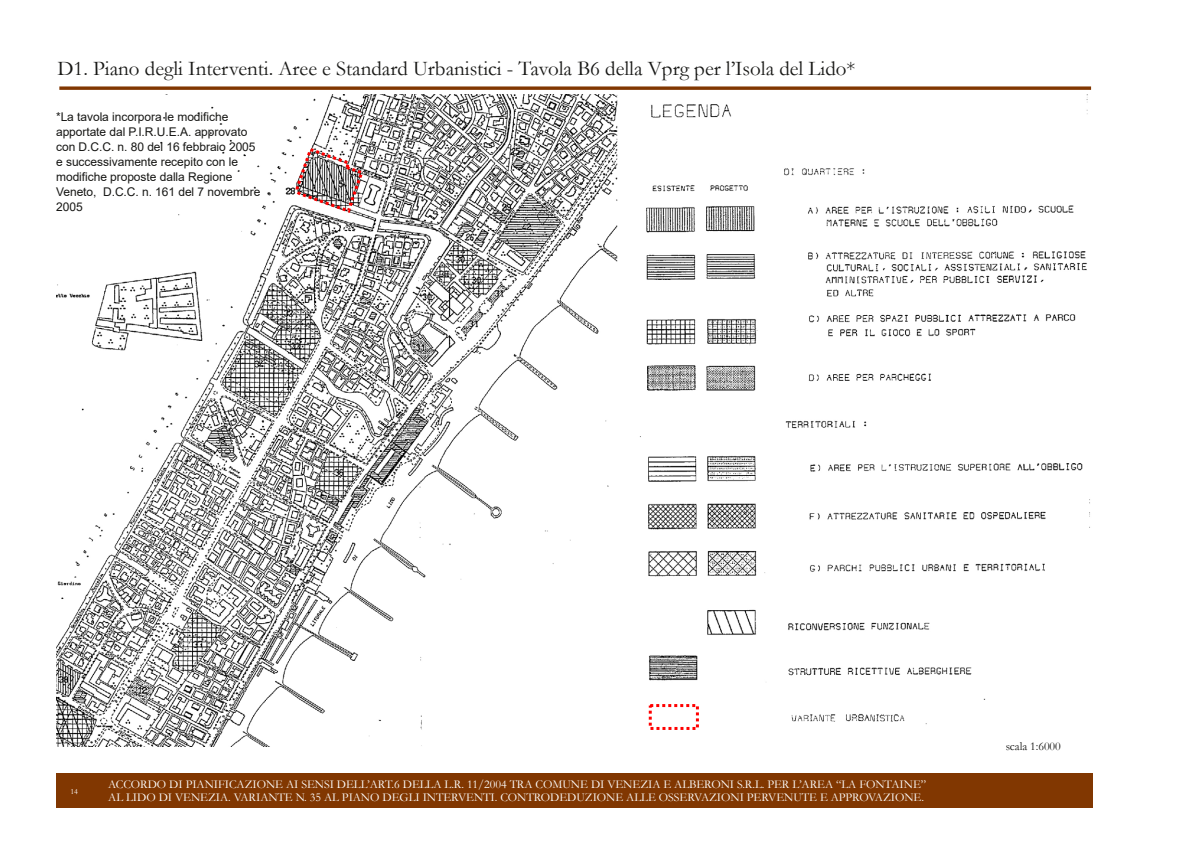
<style>
.page{position:relative;width:1191px;height:842px;background:#fff}
.page>*{position:absolute;margin:0;border:0;box-sizing:border-box;transform-origin:0 0}
.t1{font:21px "Garamond";color:#171715}
.t2{font:12px/13px "Garamond";letter-spacing:-.005em;color:#fff}
.t3{font:12px/15px "Arial";letter-spacing:-.005em;color:#171715}
.t4{font:12px "Garamond";letter-spacing:-.005em;color:#171715}
.t5{font:8px "Garamond";color:#fff}
</style>
<div class="page">
<div style="left:57px;top:773px;width:1035px;height:34px;background:#813701"></div>
<svg style="left:59px;top:86px;width:1032px;height:4px;background:#935426"></svg>
<img style="left:57px;top:94px;width:1033px;height:652px">
<div style="left:649px;top:704px;width:50px;height:26px;border:3px dashed #f00"></div>
<svg style="left:294px;top:146px;width:72px;height:69px"></svg>
<h1 class="t1" style="left:58px;top:57px;width:799px">D1. Piano degli Interventi. Aree e Standard Urbanistici - Tavola B6 della Vprg per l’Isola del Lido*</h1>
<p class="t3" style="left:56px;top:109px;width:206px">*La tavola incorpora le modifiche apportate dal P.I.R.U.E.A. approvato con D.C.C. n. 80 del 16 febbraio 2005 e successivamente recepito con le modifiche proposte dalla Regione<br>Veneto, D.C.C. n. 161 del 7 novembre<br>2005</p>
<p class="t5" style="left:70px;top:787px;width:9px">14</p>
<p class="t2" style="left:108px;top:778px;width:819px">ACCORDO DI PIANIFICAZIONE AI SENSI DELL’ART.6 DELLA L.R. 11/2004 TRA COMUNE DI VENEZIA E ALBERONI S.R.L. PER L’AREA “LA FONTAINE”<br>AL LIDO DI VENEZIA. VARIANTE N. 35 AL PIANO DEGLI INTERVENTI. CONTRODEDUZIONE ALLE OSSERVAZIONI PERVENUTE E APPROVAZIONE.</p>
<p class="t4" style="left:1005px;top:740px;width:57px">scala 1:6000</p>
</div>
